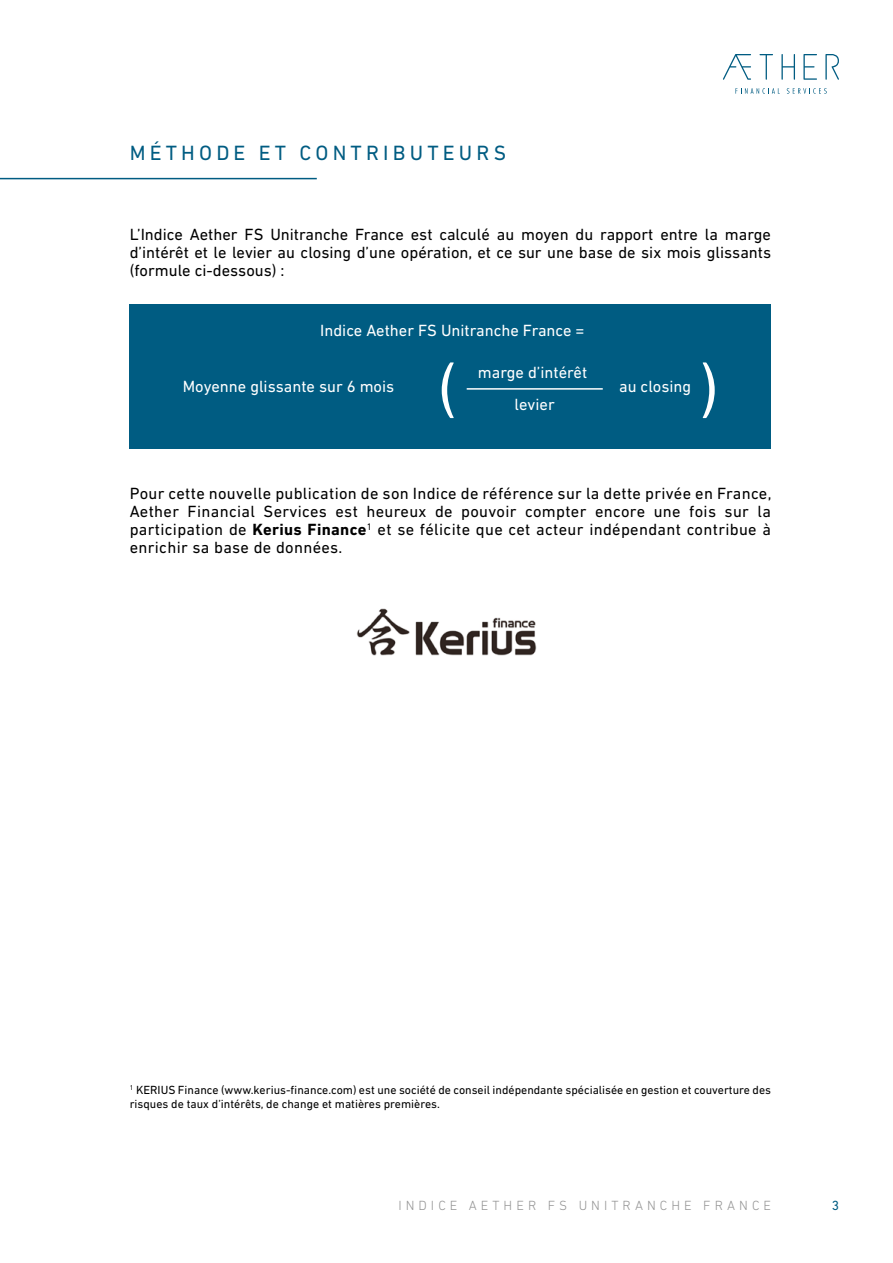
<style>
.page{position:relative;width:893px;height:1263px;background:#fff}
.page>*{position:absolute;margin:0;border:0;box-sizing:border-box;transform-origin:0 0}
.t1{font:67.5px "DIN Next LT Pro";color:#fff}
.t2{font:21px "DIN Next LT Pro";letter-spacing:.2em;color:#005c82}
.t3{font:16.5px/18px "DIN Next LT Pro";letter-spacing:.005em;color:#000;text-align:justify}
.t4{font:16.5px "DIN Next LT Pro";color:#fff}
.t5{font:300 13.5px "DIN Next LT Pro";letter-spacing:.3em;color:#939393}
.t6{font:13.5px "DIN Next LT Pro";color:#005c82}
.t7{font:12px/13.5px "DIN Next LT Pro";color:#000}
.s1{font-weight:700}
</style>
<div class="page">
<svg style="left:735px;top:88px;width:45px;height:6px"></svg>
<svg style="left:787px;top:88px;width:40px;height:6px"></svg>
<svg style="left:723px;top:54px;width:28px;height:26px"></svg>
<svg style="left:759px;top:54px;width:14px;height:26px"></svg>
<svg style="left:781px;top:54px;width:14px;height:26px"></svg>
<svg style="left:803px;top:54px;width:14px;height:26px"></svg>
<svg style="left:825px;top:54px;width:14px;height:26px"></svg>
<hr style="left:0;top:178px;width:317px;height:1px;background:#005c82">
<img style="left:356px;top:608px;width:181px;height:48px">
<div style="left:130px;top:304px;width:641px;height:145px;background:#005c82"></div>
<hr style="left:467px;top:388px;width:136px;height:2px;background:#fff">
<p class="t2" style="left:130px;top:141px;width:378px">MÉTHODE ET CONTRIBUTEURS</p>
<p class="t3" style="left:130px;top:225px;width:643px">L’Indice Aether FS Unitranche France est calculé au moyen du rapport entre la marge d’intérêt et le levier au closing d’une opération, et ce sur une base de six mois glissants (formule ci-dessous) :</p>
<p class="t4" style="left:320px;top:320px;width:266px">Indice Aether FS Unitranche France =</p>
<h1 class="t1" style="left:437px;top:350px;width:21px">(</h1>
<h1 class="t1" style="left:700px;top:350px;width:21px">)</h1>
<p class="t4" style="left:478px;top:363px;width:111px">marge d’intérêt</p>
<p class="t4" style="left:183px;top:377px;width:213px">Moyenne glissante sur 6 mois</p>
<p class="t4" style="left:619px;top:377px;width:74px">au closing</p>
<p class="t4" style="left:515px;top:394px;width:42px">levier</p>
<p class="t3" style="left:130px;top:484px;width:643px">Pour cette nouvelle publication de son Indice de référence sur la dette privée en France, Aether Financial Services est heureux de pouvoir compter encore une fois sur la participation de <span class="s1">Kerius Finance</span><sup>1</sup> et se félicite que cet acteur indépendant contribue à enrichir sa base de données.</p>
<p class="t7" style="left:130px;top:1083px;width:643px"><sup>1</sup> KERIUS Finance (www.kerius-finance.com) est une société de conseil indépendante spécialisée en gestion et couverture des risques de taux d’intérêts, de change et matières premières.</p>
<p class="t5" style="left:398px;top:1198px;width:374px">INDICE AETHER FS UNITRANCHE FRANCE</p>
<p class="t6" style="left:832px;top:1198px;width:9px">3</p>
</div>
